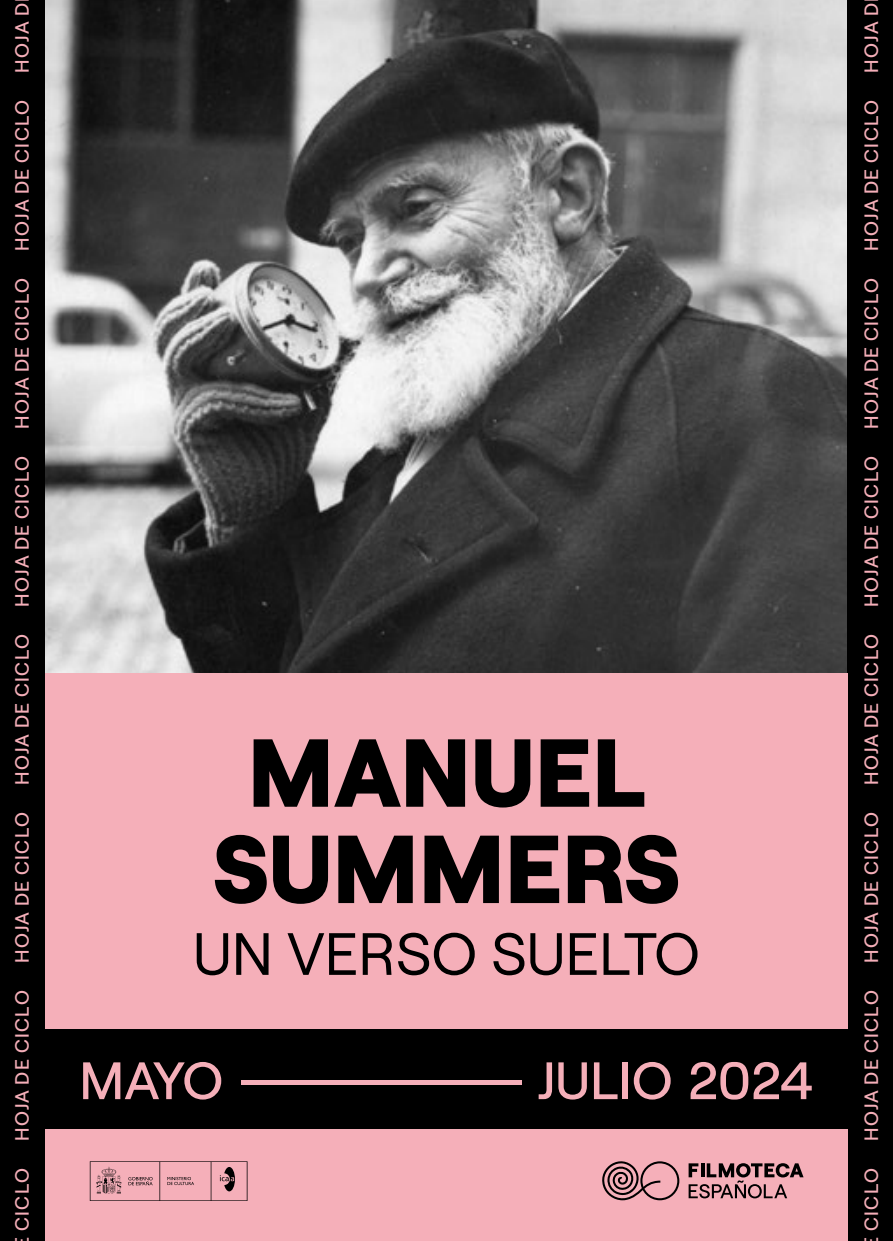
<style>
.page{position:relative;width:893px;height:1241px;background:#fff}
.page>*{position:absolute;margin:0;border:0;box-sizing:border-box;transform-origin:0 0}
.t1{font:800 96.25px/96.2px "Roobert";color:#000;text-align:center}
.t2{font:59.5px "Roobert";color:#000}
.t3{font:500 52.5px "Roobert";letter-spacing:.005em;color:#f5afb9}
.Texto_edicion_revisada_o_actualizacion{font:500 19.25px "Roobert";letter-spacing:.08em;color:#f5afb9}
</style>
<div class="page">
<img style="left:45px;top:0;width:803px;height:673px">
<div style="left:848px;top:0;width:45px;height:1240px;background:#000"></div>
<div style="left:45px;top:673px;width:803px;height:423px;background:#f5afb9"></div>
<div style="left:45px;top:1114px;width:803px;height:126px;background:#f5afb9"></div>
<div style="left:0;top:0;width:45px;height:1240px;background:#000"></div>
<div style="left:45px;top:1029px;width:803px;height:99px;background:#000"></div>
<svg style="left:689px;top:1163px;width:114px;height:35px"></svg>
<svg style="left:602px;top:1161px;width:77px;height:38px"></svg>
<svg style="left:90px;top:1161px;width:157px;height:39px"></svg>
<p class="Texto_edicion_revisada_o_actualizacion" style="left:8px;top:73px;width:71px;rotate:-90deg">HOJA D</p>
<p class="Texto_edicion_revisada_o_actualizacion" style="left:8px;top:250px;width:152px;rotate:-90deg">HOJA DE CICLO</p>
<p class="Texto_edicion_revisada_o_actualizacion" style="left:8px;top:428px;width:152px;rotate:-90deg">HOJA DE CICLO</p>
<p class="Texto_edicion_revisada_o_actualizacion" style="left:8px;top:606px;width:152px;rotate:-90deg">HOJA DE CICLO</p>
<p class="Texto_edicion_revisada_o_actualizacion" style="left:8px;top:784px;width:152px;rotate:-90deg">HOJA DE CICLO</p>
<p class="Texto_edicion_revisada_o_actualizacion" style="left:8px;top:962px;width:152px;rotate:-90deg">HOJA DE CICLO</p>
<p class="Texto_edicion_revisada_o_actualizacion" style="left:8px;top:1140px;width:152px;rotate:-90deg">HOJA DE CICLO</p>
<p class="Texto_edicion_revisada_o_actualizacion" style="left:8px;top:1231px;width:65px;rotate:-90deg">CICLO</p>
<p class="t1" style="left:213px;top:716px;width:468px">MANUEL<br>SUMMERS</p>
<p class="t2" style="left:193px;top:909px;width:508px">UN VERSO SUELTO</p>
<p class="t3" style="left:79px;top:1040px;width:736px">MAYO ---------------- JULIO 2024</p>
<p class="Texto_edicion_revisada_o_actualizacion" style="left:857px;top:73px;width:71px;rotate:-90deg">HOJA D</p>
<p class="Texto_edicion_revisada_o_actualizacion" style="left:857px;top:250px;width:152px;rotate:-90deg">HOJA DE CICLO</p>
<p class="Texto_edicion_revisada_o_actualizacion" style="left:857px;top:428px;width:152px;rotate:-90deg">HOJA DE CICLO</p>
<p class="Texto_edicion_revisada_o_actualizacion" style="left:857px;top:606px;width:152px;rotate:-90deg">HOJA DE CICLO</p>
<p class="Texto_edicion_revisada_o_actualizacion" style="left:857px;top:784px;width:152px;rotate:-90deg">HOJA DE CICLO</p>
<p class="Texto_edicion_revisada_o_actualizacion" style="left:857px;top:962px;width:152px;rotate:-90deg">HOJA DE CICLO</p>
<p class="Texto_edicion_revisada_o_actualizacion" style="left:857px;top:1140px;width:152px;rotate:-90deg">HOJA DE CICLO</p>
<p class="Texto_edicion_revisada_o_actualizacion" style="left:857px;top:1231px;width:65px;rotate:-90deg">CICLO</p>
</div>
